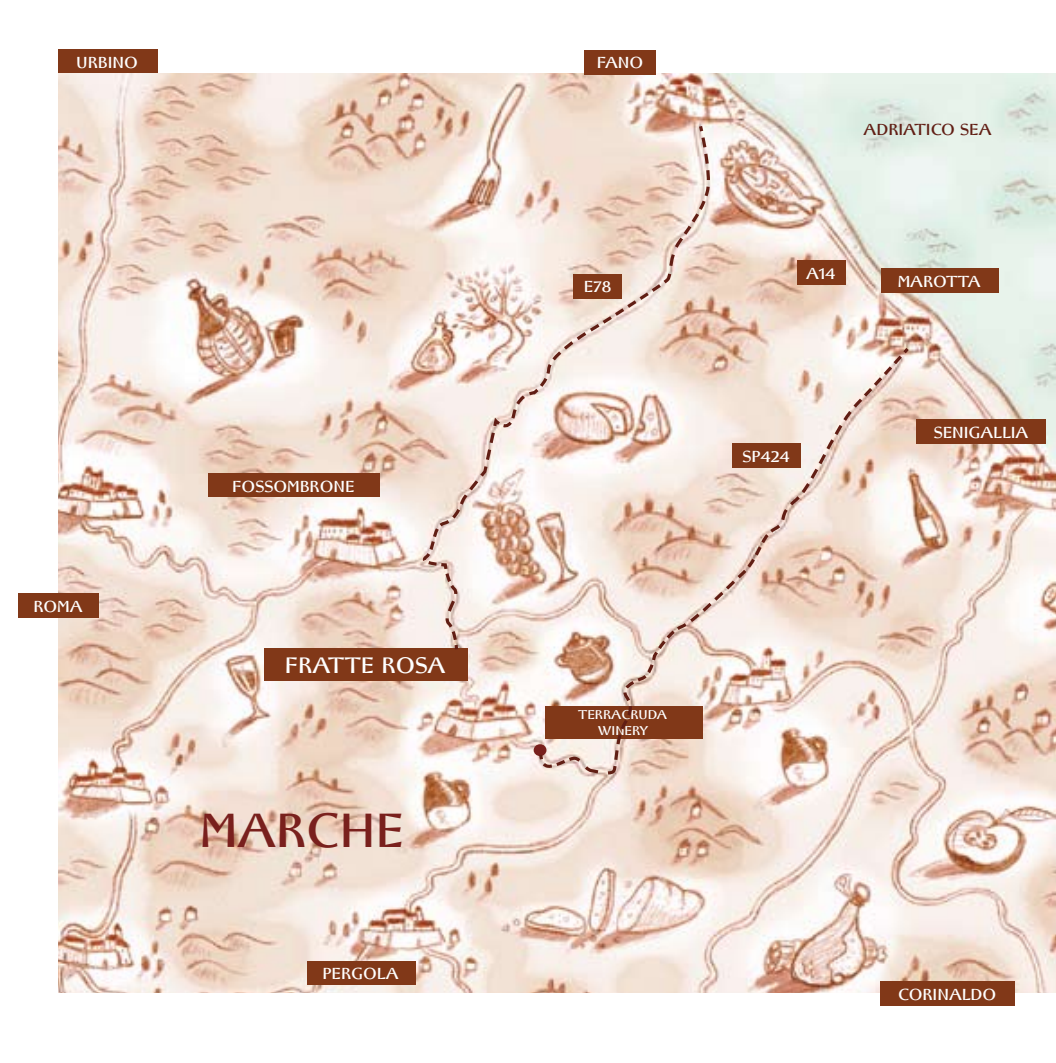
<style>
.page{position:relative;width:1056px;height:1063px;background:#fff}
.page>*{position:absolute;margin:0;border:0;box-sizing:border-box;transform-origin:0 0}
.t1{font:47.5px "Ghiberti";color:#79201d}
.t2{font:22.25px "Ghiberti";color:#fff}
.t3{font:15.75px "Ghiberti";color:#fff}
.t4{font:15.75px "Ghiberti";color:#611e14}
.t5{font:12.75px/15.8px "Ghiberti";color:#fff;text-align:center}
</style>
<div class="page">
<img style="left:58px;top:73px;width:998px;height:920px">
<div style="left:584px;top:50px;width:72px;height:25px;background:#813818"></div>
<div style="left:881px;top:268px;width:118px;height:25px;background:#813818"></div>
<div style="left:916px;top:420px;width:129px;height:24px;background:#813818"></div>
<div style="left:880px;top:981px;width:135px;height:25px;background:#813818"></div>
<div style="left:208px;top:473px;width:172px;height:24px;background:#813818"></div>
<div style="left:58px;top:49px;width:100px;height:24px;background:#813818"></div>
<div style="left:18px;top:593px;width:81px;height:24px;background:#813818"></div>
<div style="left:307px;top:961px;width:109px;height:24px;background:#813818"></div>
<div style="left:534px;top:744px;width:12px;height:12px;background:#79201d;border-radius:50%"></div>
<svg style="left:538px;top:346px;width:373px;height:431px"></svg>
<svg style="left:797px;top:260px;width:49px;height:25px"></svg>
<svg style="left:264px;top:628px;width:204px;height:53px;background:#a46c52"></svg>
<svg style="left:420px;top:123px;width:292px;height:529px"></svg>
<p class="t3" style="left:76px;top:53px;width:63px">URBINO</p>
<p class="t3" style="left:33px;top:597px;width:51px">ROMA</p>
<p class="t3" style="left:232px;top:477px;width:124px">FOSSOMBRONE</p>
<h2 class="t2" style="left:285px;top:652px;width:162px">FRATTE ROSA</h2>
<h1 class="t1" style="left:200px;top:801px;width:206px">MARCHE</h1>
<p class="t3" style="left:322px;top:964px;width:78px">PERGOLA</p>
<p class="t3" style="left:597px;top:53px;width:48px">FANO</p>
<p class="t4" style="left:863px;top:120px;width:129px">ADRIATICO SEA</p>
<p class="t3" style="left:806px;top:264px;width:31px">A14</p>
<p class="t3" style="left:584px;top:277px;width:29px">E78</p>
<p class="t3" style="left:898px;top:272px;width:84px">MAROTTA</p>
<p class="t3" style="left:742px;top:447px;width:49px">SP424</p>
<p class="t5" style="left:578px;top:707px;width:90px">TERRACRUDA<br>WINERY</p>
<p class="t3" style="left:934px;top:423px;width:96px">SENIGALLIA</p>
<p class="t3" style="left:898px;top:985px;width:100px">CORINALDO</p>
</div>
